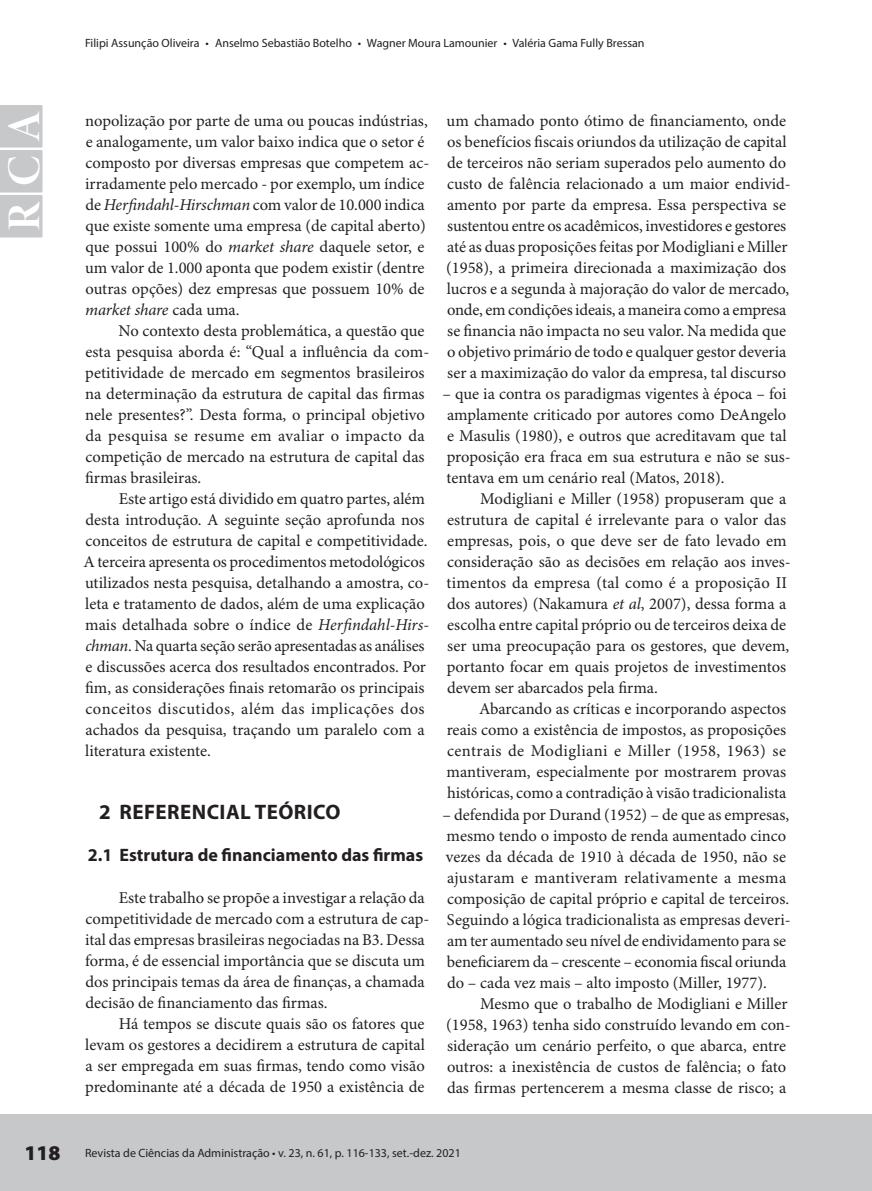
<style>
.page{position:relative;width:872px;height:1191px;background:#fff}
.page>*{position:absolute;margin:0;border:0;box-sizing:border-box;transform-origin:0 0}
.t1{font:46.8px "Minion Pro Bold Disp";color:#fff}
.t2{font:700 21px "Myriad Pro";letter-spacing:.02em;color:#231f20}
.t3{font:700 18px "Myriad Pro";color:#231f20}
.t4{font:16.5px/21px "Minion Pro";color:#231f20}
.t5{font:12px "Myriad Pro";color:#231f20}
.s1{font-style:italic}
.s2{font-weight:900;font-size:21px}
</style>
<div class="page">
<div style="left:0;top:1114px;width:872px;height:77px;background:#c7c8ca"></div>
<div style="left:0;top:105px;width:43px;height:132px;background:#c7c8ca"></div>
<p class="t5" style="left:85px;top:35px;width:561px">Filipi Assunção Oliveira • Anselmo Sebastião Botelho • Wagner Moura Lamounier • Valéria Gama Fully Bressan</p>
<h1 class="t1" style="left:-4px;top:231px;width:121px;rotate:-90deg">RCA</h1>
<p class="t4" style="left:85px;top:111px;width:346px">nopolização por parte de uma ou poucas indústrias, e analogamente, um valor baixo indica que o setor é composto por diversas empresas que competem ac&shy;irradamente pelo mercado - por exemplo, um índice de <span class="s1">Herfindahl-Hirschman</span> com valor de 10.000 indica que existe somente uma empresa (de capital aberto) que possui 100% do <span class="s1">market share</span> daquele setor, e um valor de 1.000 aponta que podem existir (dentre outras opções) dez empresas que possuem 10% de <span class="s1">market share</span> cada uma.</p>
<p class="t4" style="left:85px;top:321px;width:345px;text-indent:34px">No contexto desta problemática, a questão que esta pesquisa aborda é: “Qual a influência da com&shy;petitividade de mercado em segmentos brasileiros na determinação da estrutura de capital das firmas nele presentes?”. Desta forma, o principal objetivo da pesquisa se resume em avaliar o impacto da competição de mercado na estrutura de capital das firmas brasileiras.</p>
<p class="t4" style="left:84px;top:489px;width:347px;text-indent:35px">Este artigo está dividido em quatro partes, além desta introdução. A seguinte seção aprofunda nos conceitos de estrutura de capital e competitividade.<br>A terceira apresenta os procedimentos metodológicos utilizados nesta pesquisa, detalhando a amostra, co&shy;leta e tratamento de dados, além de uma explicação mais detalhada sobre o índice de <span class="s1">Herfindahl-Hirs&shy;chman</span>. Na quarta seção serão apresentadas as análises e discussões acerca dos resultados encontrados. Por fim, as considerações finais retomarão os principais conceitos discutidos, além das implicações dos achados da pesquisa, traçando um paralelo com a literatura existente.</p>
<p class="t2" style="left:99px;top:798px;width:243px">2 REFERENCIAL TEÓRICO</p>
<p class="t3" style="left:88px;top:843px;width:337px">2.1 Estrutura de financiamento das firmas</p>
<p class="t4" style="left:85px;top:888px;width:346px;text-indent:34px">Este trabalho se propõe a investigar a relação da competitividade de mercado com a estrutura de cap&shy;ital das empresas brasileiras negociadas na B3. Dessa forma, é de essencial importância que se discuta um dos principais temas da área de finanças, a chamada decisão de financiamento das firmas.</p>
<p class="t4" style="left:85px;top:1014px;width:341px;text-align:justify;text-indent:33px">Há tempos se discute quais são os fatores que levam os gestores a decidirem a estrutura de capital a ser empregada em suas firmas, tendo como visão predominante até a década de 1950 a existência de</p>
<p class="t4" style="left:446px;top:111px;width:346px">um chamado ponto ótimo de financiamento, onde os benefícios fiscais oriundos da utilização de capital de terceiros não seriam superados pelo aumento do custo de falência relacionado a um maior endivid&shy;amento por parte da empresa. Essa perspectiva se sustentou entre os acadêmicos, investidores e gestores até as duas proposições feitas por Modigliani e Miller (1958), a primeira direcionada a maximização dos lucros e a segunda à majoração do valor de mercado, onde, em condições ideais, a maneira como a empresa se financia não impacta no seu valor. Na medida que o objetivo primário de todo e qualquer gestor deveria ser a maximização do valor da empresa, tal discurso</p>
<p class="t4" style="left:442px;top:384px;width:350px">– que ia contra os paradigmas vigentes à época – foi amplamente criticado por autores como DeAngelo e Masulis (1980), e outros que acreditavam que tal proposição era fraca em sua estrutura e não se sus&shy;tentava em um cenário real (Matos, 2018).</p>
<p class="t4" style="left:446px;top:489px;width:346px;text-indent:34px">Modigliani e Miller (1958) propuseram que a estrutura de capital é irrelevante para o valor das empresas, pois, o que deve ser de fato levado em consideração são as decisões em relação aos inves&shy;timentos da empresa (tal como é a proposição II dos autores) (Nakamura <span class="s1">et al</span>, 2007), dessa forma a escolha entre capital próprio ou de terceiros deixa de ser uma preocupação para os gestores, que devem, portanto focar em quais projetos de investimentos devem ser abarcados pela firma.</p>
<p class="t4" style="left:446px;top:699px;width:341px;text-align:justify;text-indent:33px">Abarcando as críticas e incorporando aspectos reais como a existência de impostos, as proposições centrais de Modigliani e Miller (1958, 1963) se mantiveram, especialmente por mostrarem provas históricas, como a contradição à visão tradicionalista</p>
<p class="t4" style="left:442px;top:804px;width:350px">– defendida por Durand (1952) – de que as empresas, mesmo tendo o imposto de renda aumentado cinco vezes da década de 1910 à década de 1950, não se ajustaram e mantiveram relativamente a mesma composição de capital próprio e capital de terceiros.<br>Seguindo a lógica tradicionalista as empresas deveri&shy;am ter aumentado seu nível de endividamento para se beneficiarem da – crescente – economia fiscal oriunda do – cada vez mais – alto imposto (Miller, 1977).</p>
<p class="t4" style="left:446px;top:993px;width:346px;text-indent:34px">Mesmo que o trabalho de Modigliani e Miller (1958, 1963) tenha sido construído levando em con&shy;sideração um cenário perfeito, o que abarca, entre outros: a inexistência de custos de falência; o fato das firmas pertencerem a mesma classe de risco; a</p>
<p class="t5" style="left:24px;top:1145px;width:438px"><span class="s2">118</span> Revista de Ciências da Administração • v. 23, n. 61, p. 116-133, set.-dez. 2021</p>
</div>
